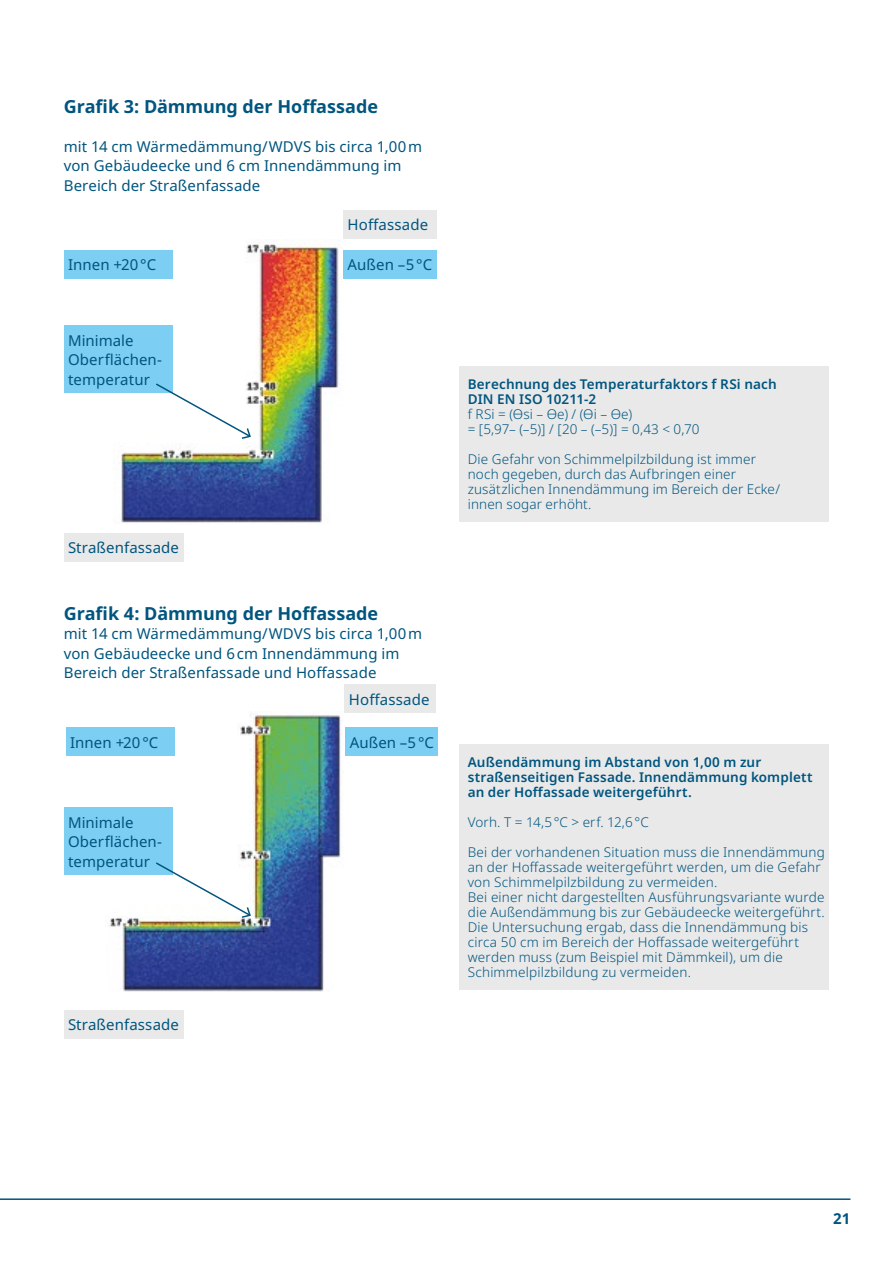
<style>
.page{position:relative;width:893px;height:1263px;background:#fff}
.page>*{position:absolute;margin:0;border:0;box-sizing:border-box;transform-origin:0 0}
.t1{font:700 18px "Noto Sans";color:#00557f}
.t2{font:15px/19.5px "Noto Sans";letter-spacing:.005em;color:#00557f}
.t3{font:700 15px "Noto Sans";color:#00557f}
.t4{font:300 13.5px/15px "Noto Sans";letter-spacing:.015em;color:#00557f}
.t5{font:600 13.5px/15px "Noto Sans";letter-spacing:.01em;color:#00557f}
</style>
<div class="page">
<hr style="left:0;top:1198px;width:850px;height:2px;background:#00557f">
<img style="left:108px;top:711px;width:233px;height:281px">
<div style="left:64px;top:807px;width:108px;height:68px;background:#7ccef3"></div>
<svg style="left:154px;top:861px;width:98px;height:58px"></svg>
<div style="left:459px;top:744px;width:370px;height:246px;background:#e9e9e9"></div>
<div style="left:345px;top:684px;width:91px;height:29px;background:#e9e9e9"></div>
<div style="left:64px;top:1010px;width:119px;height:28px;background:#e9e9e9"></div>
<img style="left:114px;top:240px;width:225px;height:283px">
<div style="left:459px;top:366px;width:370px;height:156px;background:#e9e9e9"></div>
<div style="left:64px;top:325px;width:108px;height:68px;background:#7ccef3"></div>
<svg style="left:154px;top:382px;width:98px;height:58px"></svg>
<div style="left:64px;top:533px;width:119px;height:29px;background:#e9e9e9"></div>
<div style="left:64px;top:250px;width:108px;height:29px;background:#7ccef3"></div>
<div style="left:343px;top:250px;width:94px;height:29px;background:#7ccef3"></div>
<div style="left:343px;top:210px;width:94px;height:29px;background:#e9e9e9"></div>
<div style="left:66px;top:727px;width:108px;height:29px;background:#7ccef3"></div>
<div style="left:345px;top:727px;width:93px;height:29px;background:#7ccef3"></div>
<p class="t1" style="left:64px;top:93px;width:316px">Grafik 3: Dämmung der Hoffassade</p>
<p class="t2" style="left:64px;top:137px;width:360px">mit 14 cm Wärmedämmung/WDVS bis circa 1,00m von Gebäudeecke und 6 cm Innendämmung im<br>Bereich der Straßenfassade</p>
<p class="t2" style="left:348px;top:215px;width:82px">Hoffassade</p>
<p class="t2" style="left:68px;top:255px;width:90px">Innen +20°C</p>
<p class="t2" style="left:348px;top:255px;width:86px">Außen –5°C</p>
<p class="t2" style="left:68px;top:331px;width:96px">Minimale<br>Oberflächen&shy;temperatur</p>
<p class="t2" style="left:68px;top:538px;width:112px">Straßenfassade</p>
<p class="t1" style="left:64px;top:600px;width:316px">Grafik 4: Dämmung der Hoffassade</p>
<p class="t2" style="left:64px;top:624px;width:360px">mit 14 cm Wärmedämmung/WDVS bis circa 1,00m von Gebäudeecke und 6cm Innendämmung im<br>Bereich der Straßenfassade und Hoffassade</p>
<p class="t2" style="left:349px;top:690px;width:82px">Hoffassade</p>
<p class="t2" style="left:70px;top:733px;width:90px">Innen +20°C</p>
<p class="t2" style="left:350px;top:733px;width:86px">Außen –5°C</p>
<p class="t2" style="left:68px;top:813px;width:96px">Minimale<br>Oberflächen&shy;temperatur</p>
<p class="t2" style="left:68px;top:1015px;width:112px">Straßenfassade</p>
<p class="t5" style="left:468px;top:377px;width:310px">Berechnung des Temperaturfaktors f RSi nach<br>DIN EN ISO 10211-2</p>
<p class="t4" style="left:468px;top:407px;width:233px">f RSi = (Өsi – Өe) / (Өi – Өe)<br>= [5,97– (–5)] / [20 – (–5)] = 0,43 &lt; 0,70</p>
<p class="t4" style="left:468px;top:452px;width:314px">Die Gefahr von Schimmelpilzbildung ist immer noch gegeben, durch das Aufbringen einer zusätzlichen Innendämmung im Bereich der Ecke/ innen sogar erhöht.</p>
<p class="t5" style="left:468px;top:755px;width:346px">Außendämmung im Abstand von 1,00 m zur straßenseitigen Fassade. Innendämmung komplett an der Hoffassade weitergeführt.</p>
<p class="t4" style="left:468px;top:815px;width:183px">Vorh. T = 14,5°C &gt; erf. 12,6°C</p>
<p class="t4" style="left:468px;top:845px;width:359px">Bei der vorhandenen Situation muss die Innendämmung an der Hoffassade weitergeführt werden, um die Gefahr von Schimmelpilzbildung zu vermeiden.</p>
<p class="t4" style="left:468px;top:890px;width:359px">Bei einer nicht dargestellten Ausführungsvariante wurde die Außendämmung bis zur Gebäudeecke weitergeführt.<br>Die Untersuchung ergab, dass die Innendämmung bis circa 50 cm im Bereich der Hoffassade weitergeführt werden muss (zum Beispiel mit Dämmkeil), um die Schimmelpilzbildung zu vermeiden.</p>
<p class="t3" style="left:833px;top:1208px;width:19px">21</p>
</div>
